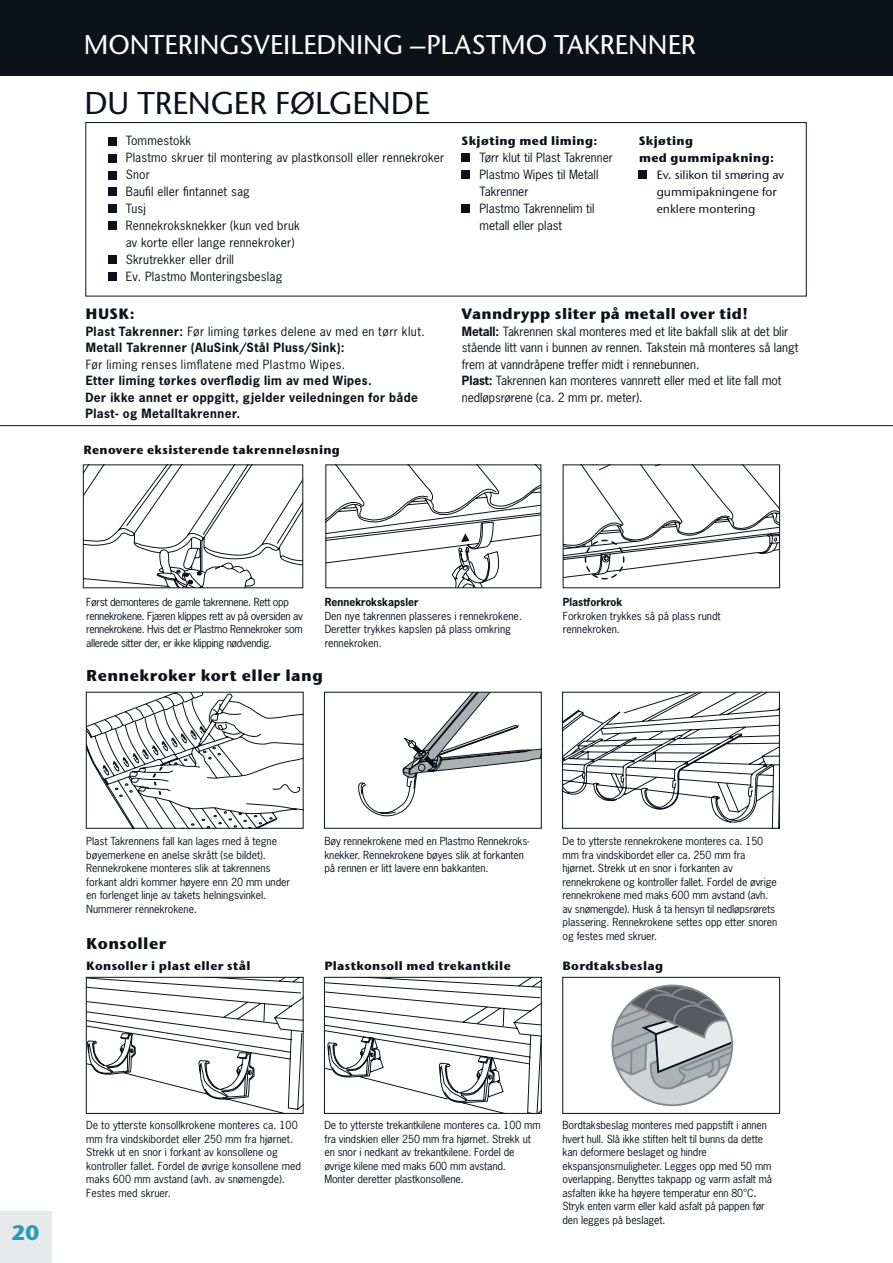
<style>
.page{position:relative;width:893px;height:1263px;background:#fff}
.page>*{position:absolute;margin:0;border:0;box-sizing:border-box;transform-origin:0 0}
.t1{font:500 31.5px "Stone Sans ITC Std";letter-spacing:-.005em;color:#0d121a}
.t2{font:500 27px "Stone Sans ITC Std";color:#fff}
.t3{font:700 21px "Stone Sans ITC Std";color:#2a9bb6}
.t4{font:700 15.75px "Stone Sans ITC Std";letter-spacing:.025em;color:#0d121a}
.t5{font:700 15px "Stone Sans ITC Std";letter-spacing:.02em;color:#0d121a}
.t6{font:12px/17px "News Gothic Std";color:#0d121a}
.t7{font:700 12px/16.5px "News Gothic Std";letter-spacing:.04em;color:#0d121a}
.t8{font:700 12px/17px "Stone Sans ITC Std";letter-spacing:.03em;color:#0d121a}
.t9{font:500 12px/17px "Stone Sans ITC Std";color:#0d121a}
.t10{font:12px "News Gothic Std";letter-spacing:.035em;color:#0d121a}
.t11{font:10.5px/13.5px "News Gothic Std";letter-spacing:-.01em;color:#0d121a}
.t12{font:10.5px/13.5px "News Gothic Std";letter-spacing:-.03em;color:#0d121a}
.t13{font:700 10.5px "News Gothic Std";color:#0d121a}
.s1{font-weight:400}
.s2{font-weight:700}
.s3{font-size:12px}
</style>
<div class="page">
<div style="left:0;top:0;width:893px;height:75px;background:#0d121a"></div>
<svg style="left:326px;top:979px;width:213px;height:132px"></svg>
<div style="left:324px;top:977px;width:217px;height:136px;border:1px solid #0d121a"></div>
<svg style="left:564px;top:694px;width:214px;height:132px"></svg>
<div style="left:562px;top:692px;width:218px;height:136px;border:1px solid #0d121a"></div>
<svg style="left:88px;top:979px;width:213px;height:132px"></svg>
<div style="left:86px;top:977px;width:217px;height:136px;border:1px solid #0d121a"></div>
<svg style="left:88px;top:694px;width:213px;height:132px"></svg>
<svg style="left:358px;top:694px;width:181px;height:122px"></svg>
<svg style="left:611px;top:984px;width:122px;height:123px"></svg>
<div style="left:563px;top:977px;width:217px;height:136px;border:1px solid #0d121a"></div>
<div style="left:108px;top:137px;width:8px;height:8px;background:#0d121a"></div>
<div style="left:108px;top:154px;width:8px;height:8px;background:#0d121a"></div>
<div style="left:108px;top:171px;width:8px;height:8px;background:#0d121a"></div>
<div style="left:108px;top:188px;width:8px;height:8px;background:#0d121a"></div>
<div style="left:108px;top:205px;width:8px;height:8px;background:#0d121a"></div>
<div style="left:108px;top:222px;width:8px;height:8px;background:#0d121a"></div>
<div style="left:108px;top:255px;width:8px;height:9px;background:#0d121a"></div>
<div style="left:108px;top:272px;width:8px;height:9px;background:#0d121a"></div>
<div style="left:85px;top:122px;width:722px;height:174px;border:1px solid #0d121a"></div>
<div style="left:462px;top:153px;width:8px;height:9px;background:#0d121a"></div>
<div style="left:462px;top:170px;width:8px;height:9px;background:#0d121a"></div>
<div style="left:462px;top:204px;width:8px;height:9px;background:#0d121a"></div>
<div style="left:639px;top:170px;width:8px;height:9px;background:#0d121a"></div>
<svg style="left:85px;top:467px;width:216px;height:119px"></svg>
<svg style="left:328px;top:467px;width:211px;height:119px"></svg>
<svg style="left:563px;top:465px;width:217px;height:116px"></svg>
<hr style="left:0;top:425px;width:893px;height:1px;background:#0d121a">
<div style="left:0;top:1212px;width:51px;height:51px;background:#e7eaea"></div>
<h2 class="t2" style="left:84px;top:28px;width:614px">MONTERINGSVEILEDNING –PLASTMO TAKRENNER</h2>
<h1 class="t1" style="left:84px;top:84px;width:347px">DU TRENGER FØLGENDE</h1>
<p class="t6" style="left:126px;top:132px;width:320px">Tommestokk<br>Plastmo skruer til montering av plastkonsoll eller rennekroker<br>Snor<br>Baufil eller fintannet sag<br>Tusj<br>Rennekroksknekker (kun ved bruk<br>av korte eller lange rennekroker)<br>Skrutrekker eller drill<br>Ev. Plastmo Monteringsbeslag</p>
<h3 class="t5" style="left:85px;top:304px;width:51px">HUSK:</h3>
<p class="t7" style="left:86px;top:323px;width:341px">Plast Takrenner: <span class="s1">Før liming tørkes delene av med en tørr klut.<br></span>Metall Takrenner (AluSink/Stål Pluss/Sink):</p>
<p class="t10" style="left:86px;top:356px;width:261px">Før liming renses limflatene med Plastmo Wipes.</p>
<p class="t7" style="left:85px;top:372px;width:334px">Etter liming tørkes overflødig lim av med Wipes.<br>Der ikke annet er oppgitt, gjelder veiledningen for både<br>Plast- og Metalltakrenner.</p>
<p class="t8" style="left:83px;top:441px;width:258px">Renovere eksisterende takrenneløsning</p>
<p class="t8" style="left:462px;top:132px;width:137px">Skjøting med liming:</p>
<p class="t6" style="left:480px;top:149px;width:135px">Tørr klut til Plast Takrenner<br>Plastmo Wipes til Metall<br>Takrenner<br>Plastmo Takrennelim til metall eller plast</p>
<p class="t8" style="left:639px;top:132px;width:137px">Skjøting<br>med gummipakning:</p>
<p class="t9" style="left:657px;top:166px;width:129px">Ev. silikon til smøring av gummipakningene for enklere montering</p>
<h3 class="t5" style="left:462px;top:304px;width:289px">Vanndrypp sliter på metall over tid!</h3>
<p class="t6" style="left:462px;top:323px;width:338px;line-height:16.5px"><span class="s2">Metall:</span> Takrennen skal monteres med et lite bakfall slik at det blir stående litt vann i bunnen av rennen. Takstein må monteres så langt frem at vanndråpene treffer midt i rennebunnen.<br><span class="s2">Plast:</span> Takrennen kan monteres vannrett eller med et lite fall mot nedløpsrørene (ca. 2 mm pr. meter).</p>
<p class="t12" style="left:86px;top:595px;width:218px">Først demonteres de gamle takrennene. Rett opp rennekrokene. Fjæren klippes rett av på oversiden av rennekrokene. Hvis det er Plastmo Rennekroker som allerede sitter der, er ikke klipping nødvendig.</p>
<p class="t13" style="left:325px;top:595px;width:95px">Rennekrokskapsler</p>
<p class="t11" style="left:325px;top:609px;width:199px">Den nye takrennen plasseres i rennekrokene.<br>Deretter trykkes kapslen på plass omkring rennekroken.</p>
<h3 class="t4" style="left:86px;top:665px;width:238px">Rennekroker kort eller lang</h3>
<p class="t13" style="left:563px;top:595px;width:61px">Plastforkrok</p>
<p class="t11" style="left:563px;top:609px;width:159px">Forkroken trykkes så på plass rundt rennekroken.</p>
<p class="t11" style="left:86px;top:834px;width:205px">Plast Takrennens fall kan lages med å tegne bøyemerkene en anelse skrått (se bildet).<br>Rennekrokene monteres slik at takrennens forkant aldri kommer høyere enn 20 mm under en forlenget linje av takets helningsvinkel.<br>Nummerer rennekrokene.</p>
<h3 class="t4" style="left:86px;top:933px;width:82px">Konsoller</h3>
<p class="t11" style="left:324px;top:834px;width:207px">Bøy rennekrokene med en Plastmo Rennekroks&shy;knekker. Rennekrokene bøyes slik at forkanten på rennen er litt lavere enn bakkanten.</p>
<p class="t11" style="left:563px;top:834px;width:216px">De to ytterste rennekrokene monteres ca. 150 mm fra vindskibordet eller ca. 250 mm fra hjørnet. Strekk ut en snor i forkanten av rennekrokene og kontroller fallet. Fordel de øvrige rennekrokene med maks 600 mm avstand (avh. av snømengde). Husk å ta hensyn til nedløpsrørets plassering. Rennekrokene settes opp etter snoren og festes med skruer.</p>
<p class="t8" style="left:86px;top:957px;width:166px">Konsoller i plast eller stål</p>
<p class="t8" style="left:324px;top:957px;width:188px">Plastkonsoll med trekantkile</p>
<p class="t8" style="left:562px;top:957px;width:102px">Bordtaksbeslag</p>
<h3 class="t3" style="left:11px;top:1219px;width:30px">20</h3>
<p class="t11" style="left:86px;top:1118px;width:216px">De to ytterste konsollkrokene monteres ca. 100 mm fra vindskibordet eller 250 mm fra hjørnet.<br>Strekk ut en snor i forkant av konsollene og kontroller fallet. Fordel de øvrige konsollene med maks 600 mm avstand (avh. av snømengde).<br>Festes med skruer.</p>
<p class="t11" style="left:324px;top:1118px;width:218px">De to ytterste trekantkilene monteres ca. 100 mm fra vindskien eller 250 mm fra hjørnet. Strekk ut en snor i nedkant av trekantkilene. Fordel de øvrige kilene med maks 600 mm avstand.<br>Monter deretter plastkonsollene.</p>
<p class="t11" style="left:563px;top:1118px;width:211px">Bordtaksbeslag monteres med pappstift i annen hvert hull. Slå ikke stiften helt til bunns da dette kan deformere beslaget og hindre ekspansjonsmuligheter. Legges opp med 50 mm overlapping. Benyttes takpapp og varm asfalt må asfalten ikke ha høyere temperatur enn 80°C<span class="s3">.<br></span>Stryk enten varm eller kald asfalt på pappen før den legges på beslaget.</p>
</div>
